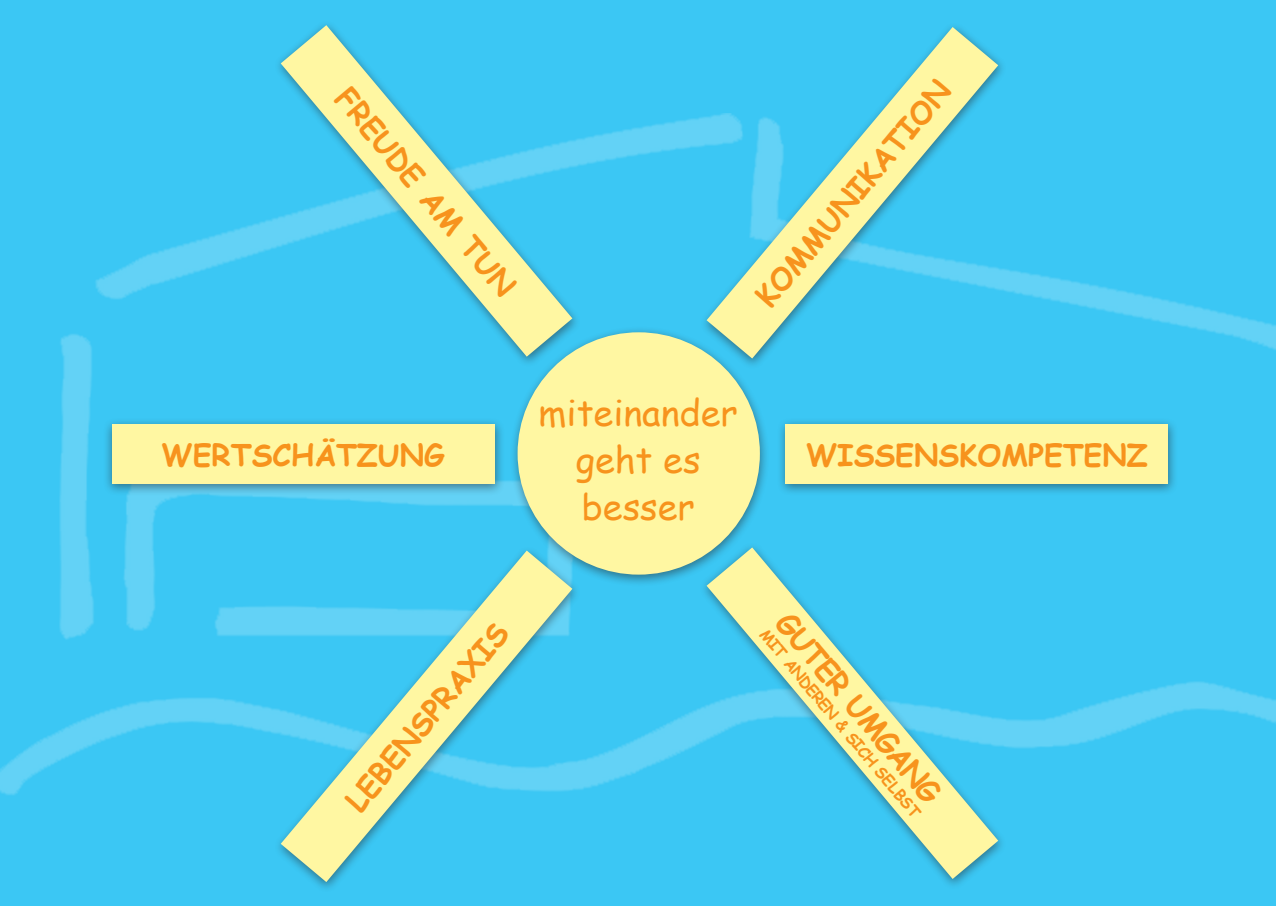
<style>
.page{position:relative;width:1276px;height:906px;background:#3bc7f4}
.page>*{position:absolute;margin:0;border:0;box-sizing:border-box;transform-origin:0 0}
.t1{font:36px/47.2px "Comic Sans MS";color:#f7931d;text-align:center}
.t2{font:700 30px "Comic Sans MS";color:#f7931d}
.t3{font:700 15.75px "Comic Sans MS";color:#f7931d}
</style>
<div class="page">
<img style="left:0;top:118px;width:1276px;height:677px">
<div style="left:509px;top:326px;width:261px;height:261px;background:#231f20;opacity:.5"></div>
<div style="left:517px;top:332px;width:243px;height:242px;background:#fff7a2;border-radius:50%"></div>
<div style="left:273px;top:20px;width:308px;height:348px;background:#231f20;opacity:.5"></div>
<svg style="left:281px;top:25px;width:291px;height:332px"></svg>
<div style="left:103px;top:417px;width:402px;height:79px;background:#231f20;opacity:.5"></div>
<div style="left:112px;top:424px;width:382px;height:59px;background:#fff7a2"></div>
<div style="left:777px;top:417px;width:401px;height:79px;background:#231f20;opacity:.5"></div>
<div style="left:785px;top:424px;width:383px;height:59px;background:#fff7a2"></div>
<div style="left:699px;top:542px;width:308px;height:348px;background:#231f20;opacity:.5"></div>
<svg style="left:706px;top:547px;width:292px;height:332px"></svg>
<div style="left:699px;top:22px;width:308px;height:348px;background:#231f20;opacity:.5"></div>
<svg style="left:706px;top:27px;width:292px;height:331px"></svg>
<div style="left:273px;top:545px;width:308px;height:348px;background:#231f20;opacity:.5"></div>
<svg style="left:281px;top:550px;width:291px;height:332px"></svg>
<p class="t2" style="left:359px;top:78px;width:262px;rotate:50deg">FREUDE AM TUN</p>
<p class="t2" style="left:745px;top:288px;width:285px;rotate:-50deg">KOMMUNIKATION</p>
<p class="t1" style="left:538px;top:388px;width:201px">miteinander geht es besser</p>
<p class="t2" style="left:162px;top:432px;width:284px">WERTSCHÄTZUNG</p>
<p class="t2" style="left:806px;top:432px;width:343px">WISSENSKOMPETENZ</p>
<p class="t2" style="left:335px;top:792px;width:236px;rotate:-50deg">LEBENSPRAXIS</p>
<p class="t2" style="left:799px;top:603px;width:238px;rotate:50deg">GUTER UMGANG</p>
<p class="t3" style="left:772px;top:624px;width:241px;rotate:50deg">MIT ANDEREN &amp; SICH SELBST</p>
</div>
